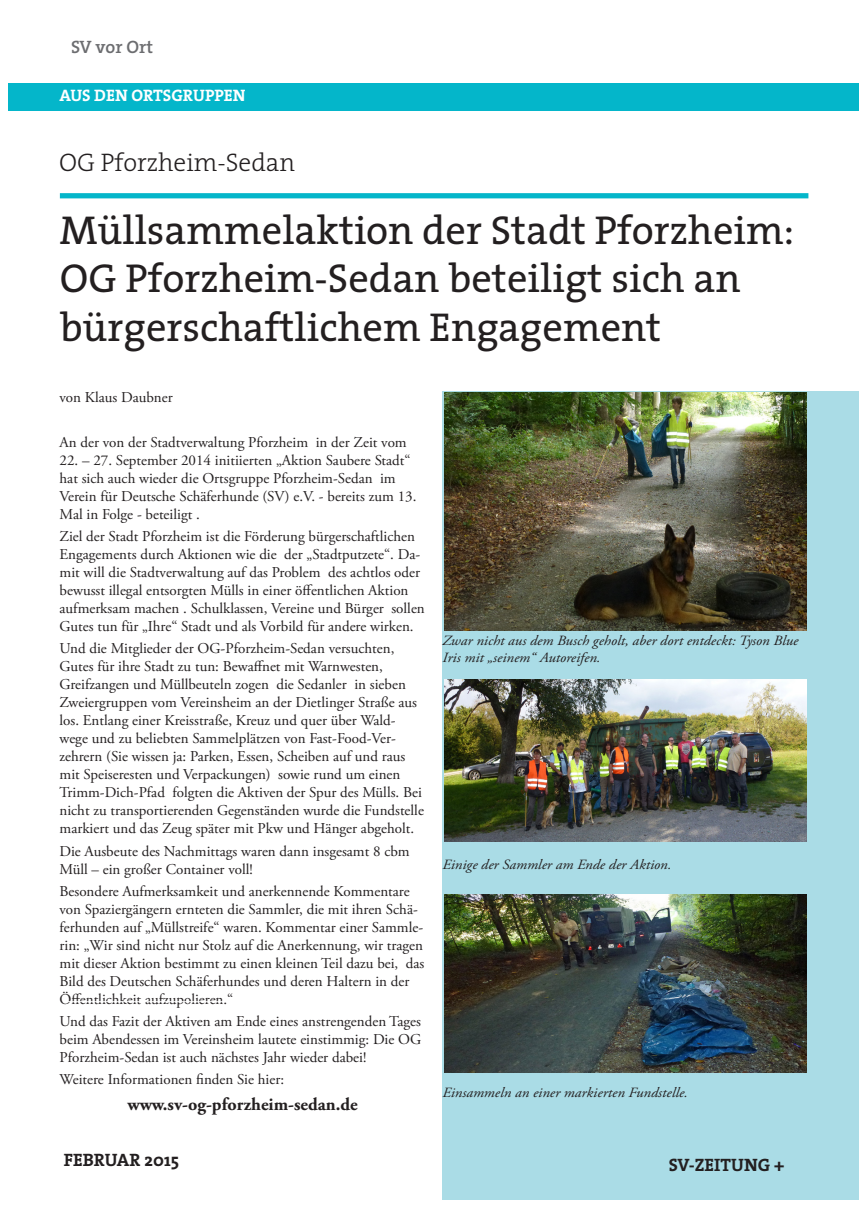
<style>
.page{position:relative;width:868px;height:1208px;background:#fff}
.page>*{position:absolute;margin:0;border:0;box-sizing:border-box;transform-origin:0 0}
._06_Veranstaltungen{font:40.5px/48.6px "The Serif";color:#231f20}
._06_Veranstaltungen-2{font:300 25.5px "The Serif";color:#231f20}
.Fließtext_Garamont_o{font:700 18px "Adobe Garamond Pro";color:#231f20}
._09_Infobox_Headline{font:700 18px "The Serif";color:#231f20}
.t1{font:600 18px "The Serif";color:#6c6d70}
.t2{font:700 16.65px "The Serif";color:#fff}
.Fließtext_Garamont_o-2{font:15px/18px "Adobe Garamond Pro";color:#231f20}
.Fließtext_Garamont_o-3{font:italic 14.1px/17px "Adobe Garamond Pro";color:#231f20;scale:1.06 1}
</style>
<div class="page">
<div style="left:9px;top:83px;width:850px;height:28px;background:#04b6ca"></div>
<div style="left:442px;top:391px;width:417px;height:808px;background:#aadce6"></div>
<div style="left:60px;top:193px;width:748px;height:5px;background:#04b6ca"></div>
<img style="left:444px;top:393px;width:362px;height:237px">
<img style="left:444px;top:894px;width:362px;height:178px">
<img style="left:444px;top:679px;width:362px;height:162px">
<p class="t1" style="left:71px;top:35px;width:84px">SV vor Ort</p>
<p class="t2" style="left:60px;top:85px;width:187px">AUS DEN ORTSGRUPPEN</p>
<p class="_06_Veranstaltungen-2" style="left:59px;top:146px;width:237px">OG Pforzheim-Sedan</p>
<p class="_06_Veranstaltungen" style="left:60px;top:206px;width:735px">Müllsammelaktion der Stadt Pforzheim:<br>OG Pforzheim-Sedan beteiligt sich an bürgerschaftlichem Engagement</p>
<p class="Fließtext_Garamont_o-2" style="left:60px;top:389px;width:115px">von Klaus Daubner</p>
<p class="Fließtext_Garamont_o-2" style="left:60px;top:433px;width:348px">An der von der Stadtverwaltung Pforzheim in der Zeit vom</p>
<p class="Fließtext_Garamont_o-2" style="left:60px;top:451px;width:358px">22. – 27. September 2014 initiierten „Aktion Saubere Stadt“ hat sich auch wieder die Ortsgruppe Pforzheim-Sedan im Verein für Deutsche Schäferhunde (SV) e.V. - bereits zum 13.<br>Mal in Folge - beteiligt .</p>
<p class="Fließtext_Garamont_o-2" style="left:60px;top:528px;width:367px">Ziel der Stadt Pforzheim ist die Förderung bürgerschaftlichen Engagements durch Aktionen wie die der „Stadtputzete“. Da&shy;mit will die Stadtverwaltung auf das Problem des achtlos oder bewusst illegal entsorgten Mülls in einer öffentlichen Aktion aufmerksam machen . Schulklassen, Vereine und Bürger sollen Gutes tun für „Ihre“ Stadt und als Vorbild für andere wirken.</p>
<p class="Fließtext_Garamont_o-2" style="left:60px;top:640px;width:366px">Und die Mitglieder der OG-Pforzheim-Sedan versuchten, Gutes für ihre Stadt zu tun: Bewaffnet mit Warnwesten, Greifzangen und Müllbeuteln zogen die Sedanler in sieben Zweiergruppen vom Vereinsheim an der Dietlinger Straße aus los. Entlang einer Kreisstraße, Kreuz und quer über Wald&shy;wege und zu beliebten Sammelplätzen von Fast-Food-Ver&shy;zehrern (Sie wissen ja: Parken, Essen, Scheiben auf und raus mit Speiseresten und Verpackungen) sowie rund um einen Trimm-Dich-Pfad folgten die Aktiven der Spur des Mülls. Bei nicht zu transportierenden Gegenständen wurde die Fundstelle markiert und das Zeug später mit Pkw und Hänger abgeholt.</p>
<p class="Fließtext_Garamont_o-2" style="left:60px;top:842px;width:351px">Die Ausbeute des Nachmittags waren dann insgesamt 8 cbm<br>Müll – ein großer Container voll!</p>
<p class="Fließtext_Garamont_o-2" style="left:60px;top:882px;width:366px">Besondere Aufmerksamkeit und anerkennende Kommentare von Spaziergängern ernteten die Sammler, die mit ihren Schä&shy;ferhunden auf „Müllstreife“ waren. Kommentar einer Sammle&shy;rin: „Wir sind nicht nur Stolz auf die Anerkennung, wir tragen mit dieser Aktion bestimmt zu einen kleinen Teil dazu bei, das Bild des Deutschen Schäferhundes und deren Haltern in der Öffentlichkeit aufzupolieren.“</p>
<p class="Fließtext_Garamont_o-2" style="left:60px;top:1013px;width:363px;text-align:justify">Und das Fazit der Aktiven am Ende eines anstrengenden Tages beim Abendessen im Vereinsheim lautete einstimmig: Die OG Pforzheim-Sedan ist auch nächstes Jahr wieder dabei!</p>
<p class="Fließtext_Garamont_o-2" style="left:60px;top:1071px;width:226px">Weitere Informationen finden Sie hier:</p>
<p class="Fließtext_Garamont_o" style="left:127px;top:1094px;width:232px">www.sv-og-pforzheim-sedan.de</p>
<p class="Fließtext_Garamont_o-3" style="left:442px;top:632px;width:337px">Zwar nicht aus dem Busch geholt, aber dort entdeckt: Tyson Blue<br>Iris mit „seinem“ Autoreifen.</p>
<p class="Fließtext_Garamont_o-3" style="left:442px;top:856px;width:217px">Einige der Sammler am Ende der Aktion.</p>
<p class="Fließtext_Garamont_o-3" style="left:442px;top:1084px;width:233px">Einsammeln an einer markierten Fundstelle.</p>
<p class="_09_Infobox_Headline" style="left:64px;top:1148px;width:117px">FEBRUAR 2015</p>
<p class="_09_Infobox_Headline" style="left:668px;top:1152px;width:117px">SV-ZEITUNG +</p>
</div>
